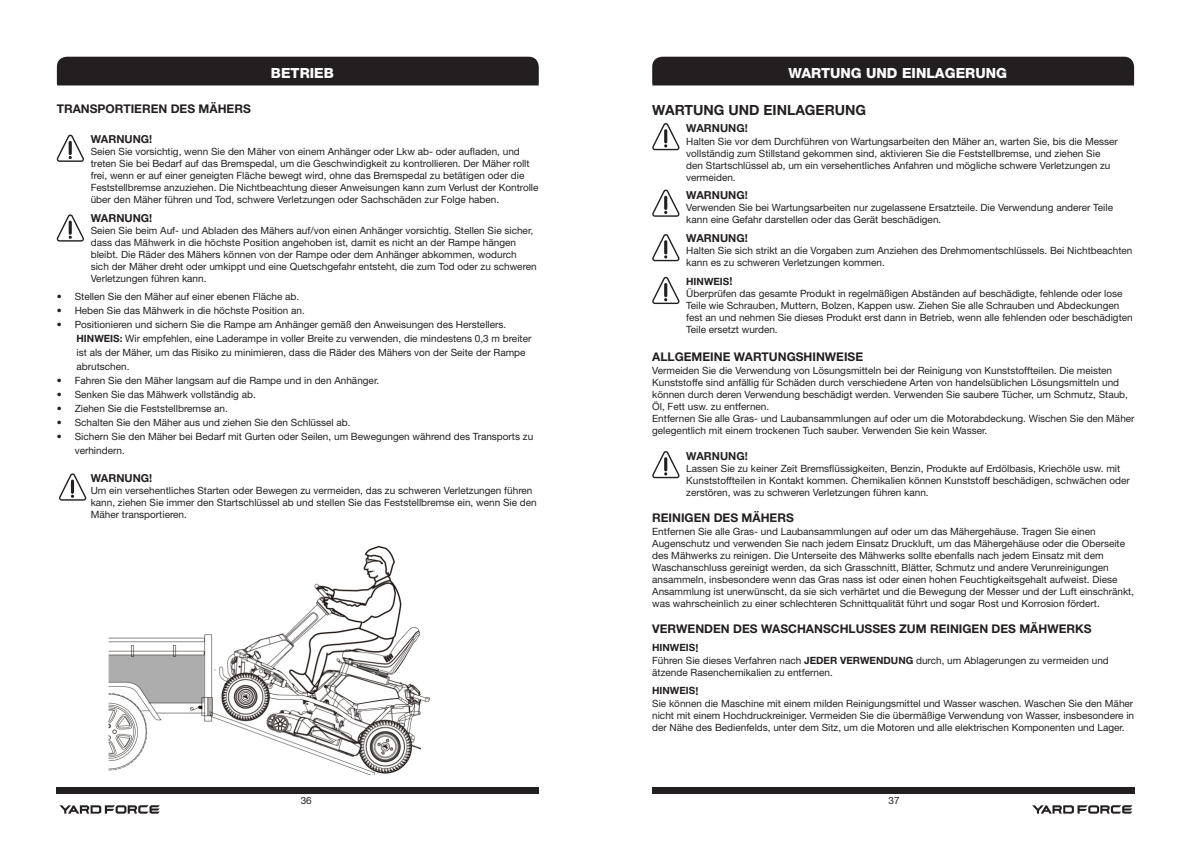
<style>
.page{position:relative;width:1191px;height:842px;background:#fff}
.page>*{position:absolute;margin:0;border:0;box-sizing:border-box;transform-origin:0 0}
.t1{font:800 14px "Helvetica Neue LT Pro";color:#fff}
.t2{font:700 14px "Helvetica Neue LT Std";color:#231f20}
.t3{font:700 12px "Helvetica Neue LT Std";color:#231f20}
.t4{font:700 11px "Helvetica Neue LT Std";color:#231f20}
.t5{font:10px/12px "Helvetica Neue LT Std";color:#231f20}
.t6{font:700 10px "Helvetica Neue LT Std";color:#231f20}
.s1{font-weight:700}
.s2{font-size:11px}
</style>
<div class="page">
<div style="left:57px;top:787px;width:482px;height:7px;background:#231f20"></div>
<svg style="left:60px;top:805px;width:100px;height:9px"></svg>
<div style="left:652px;top:787px;width:482px;height:7px;background:#231f20"></div>
<svg style="left:1032px;top:805px;width:100px;height:9px"></svg>
<svg style="left:57px;top:57px;width:482px;height:30px;background:#2e2a2b"></svg>
<img style="left:108px;top:546px;width:322px;height:228px">
<svg style="left:56px;top:134px;width:28px;height:28px"></svg>
<svg style="left:56px;top:214px;width:28px;height:28px"></svg>
<svg style="left:59px;top:473px;width:27px;height:28px"></svg>
<svg style="left:652px;top:57px;width:482px;height:30px;background:#2e2a2b"></svg>
<svg style="left:652px;top:123px;width:27px;height:27px"></svg>
<svg style="left:652px;top:189px;width:27px;height:28px"></svg>
<svg style="left:652px;top:234px;width:27px;height:27px"></svg>
<svg style="left:652px;top:277px;width:27px;height:27px"></svg>
<svg style="left:652px;top:451px;width:27px;height:27px"></svg>
<p class="t1" style="left:271px;top:65px;width:64px">BETRIEB</p>
<p class="t3" style="left:57px;top:102px;width:196px">TRANSPORTIEREN DES MÄHERS</p>
<p class="t4" style="left:91px;top:132px;width:63px">WARNUNG!</p>
<p class="t5" style="left:91px;top:146px;width:449px">Seien Sie vorsichtig, wenn Sie den Mäher von einem Anhänger oder Lkw ab- oder aufladen, und treten Sie bei Bedarf auf das Bremspedal, um die Geschwindigkeit zu kontrollieren. Der Mäher rollt frei, wenn er auf einer geneigten Fläche bewegt wird, ohne das Bremspedal zu betätigen oder die Feststellbremse anzuziehen. Die Nichtbeachtung dieser Anweisungen kann zum Verlust der Kontrolle über den Mäher führen und Tod, schwere Verletzungen oder Sachschäden zur Folge haben.</p>
<p class="t4" style="left:91px;top:211px;width:63px">WARNUNG!</p>
<p class="t5" style="left:91px;top:225px;width:447px">Seien Sie beim Auf- und Abladen des Mähers auf/von einen Anhänger vorsichtig. Stellen Sie sicher, dass das Mähwerk in die höchste Position angehoben ist, damit es nicht an der Rampe hängen bleibt. Die Räder des Mähers können von der Rampe oder dem Anhänger abkommen, wodurch sich der Mäher dreht oder umkippt und eine Quetschgefahr entsteht, die zum Tod oder zu schweren Verletzungen führen kann.</p>
<p class="t5" style="left:57px;top:290px;width:244px">• Stellen Sie den Mäher auf einer ebenen Fläche ab.</p>
<p class="t5" style="left:57px;top:304px;width:250px">• Heben Sie das Mähwerk in die höchste Position an.</p>
<p class="t5" style="left:57px;top:318px;width:451px">• Positionieren und sichern Sie die Rampe am Anhänger gemäß den Anweisungen des Herstellers.</p>
<p class="t5" style="left:77px;top:331px;width:456px;line-height:14px"><span class="s1">HINWEIS:</span> Wir empfehlen, eine Laderampe in voller Breite zu verwenden, die mindestens 0,3 m breiter ist als der Mäher, um das Risiko zu minimieren, dass die Räder des Mähers von der Seite der Rampe abrutschen.</p>
<p class="t5" style="left:57px;top:374px;width:324px">• Fahren Sie den Mäher langsam auf die Rampe und in den Anhänger.</p>
<p class="t5" style="left:57px;top:388px;width:201px">• Senken Sie das Mähwerk vollständig ab.</p>
<p class="t5" style="left:57px;top:402px;width:173px">• Ziehen Sie die Feststellbremse an.</p>
<p class="t5" style="left:57px;top:416px;width:295px">• Schalten Sie den Mäher aus und ziehen Sie den Schlüssel ab.</p>
<p class="t5" style="left:75px;top:429px;width:460px;line-height:14px;text-indent:-18px">• Sichern Sie den Mäher bei Bedarf mit Gurten oder Seilen, um Bewegungen während des Transports zu verhindern.</p>
<p class="t4" style="left:91px;top:471px;width:63px">WARNUNG!</p>
<p class="t5" style="left:91px;top:485px;width:447px">Um ein versehentliches Starten oder Bewegen zu vermeiden, das zu schweren Verletzungen führen kann, ziehen Sie immer den Startschlüssel ab und stellen Sie das Feststellbremse ein, wenn Sie den<br>Mäher transportieren.</p>
<p class="t1" style="left:788px;top:65px;width:220px">WARTUNG UND EINLAGERUNG</p>
<p class="t2" style="left:652px;top:101px;width:215px">WARTUNG UND EINLAGERUNG</p>
<p class="t4" style="left:686px;top:122px;width:63px">WARNUNG!</p>
<p class="t5" style="left:686px;top:135px;width:433px">Halten Sie vor dem Durchführen von Wartungsarbeiten den Mäher an, warten Sie, bis die Messer vollständig zum Stillstand gekommen sind, aktivieren Sie die Feststellbremse, und ziehen Sie den Startschlüssel ab, um ein versehentliches Anfahren und mögliche schwere Verletzungen zu vermeiden.</p>
<p class="t4" style="left:686px;top:188px;width:63px">WARNUNG!</p>
<p class="t5" style="left:686px;top:202px;width:428px">Verwenden Sie bei Wartungsarbeiten nur zugelassene Ersatzteile. Die Verwendung anderer Teile kann eine Gefahr darstellen oder das Gerät beschädigen.</p>
<p class="t4" style="left:686px;top:231px;width:63px">WARNUNG!</p>
<p class="t5" style="left:686px;top:245px;width:448px">Halten Sie sich strikt an die Vorgaben zum Anziehen des Drehmomentschlüssels. Bei Nichtbeachten kann es zu schweren Verletzungen kommen.</p>
<p class="t6" style="left:686px;top:275px;width:48px">HINWEIS<span class="s2">!</span></p>
<p class="t5" style="left:686px;top:288px;width:448px">Überprüfen das gesamte Produkt in regelmäßigen Abständen auf beschädigte, fehlende oder lose Teile wie Schrauben, Muttern, Bolzen, Kappen usw. Ziehen Sie alle Schrauben und Abdeckungen fest an und nehmen Sie dieses Produkt erst dann in Betrieb, wenn alle fehlenden oder beschädigten Teile ersetzt wurden.</p>
<p class="t3" style="left:652px;top:350px;width:212px">ALLGEMEINE WARTUNGSHINWEISE</p>
<p class="t5" style="left:652px;top:364px;width:477px">Vermeiden Sie die Verwendung von Lösungsmitteln bei der Reinigung von Kunststoffteilen. Die meisten Kunststoffe sind anfällig für Schäden durch verschiedene Arten von handelsüblichen Lösungsmitteln und können durch deren Verwendung beschädigt werden. Verwenden Sie saubere Tücher, um Schmutz, Staub, Öl, Fett usw. zu entfernen.</p>
<p class="t5" style="left:652px;top:412px;width:484px">Entfernen Sie alle Gras- und Laubansammlungen auf oder um die Motorabdeckung. Wischen Sie den Mäher gelegentlich mit einem trockenen Tuch sauber. Verwenden Sie kein Wasser.</p>
<p class="t4" style="left:686px;top:449px;width:63px">WARNUNG!</p>
<p class="t5" style="left:686px;top:463px;width:445px">Lassen Sie zu keiner Zeit Bremsflüssigkeiten, Benzin, Produkte auf Erdölbasis, Kriechöle usw. mit<br>Kunststoffteilen in Kontakt kommen. Chemikalien können Kunststoff beschädigen, schwächen oder zerstören, was zu schweren Verletzungen führen kann.</p>
<p class="t3" style="left:652px;top:510px;width:143px">REINIGEN DES MÄHERS</p>
<p class="t5" style="left:652px;top:525px;width:483px">Entfernen Sie alle Gras- und Laubansammlungen auf oder um das Mähergehäuse. Tragen Sie einen Augenschutz und verwenden Sie nach jedem Einsatz Druckluft, um das Mähergehäuse oder die Oberseite des Mähwerks zu reinigen. Die Unterseite des Mähwerks sollte ebenfalls nach jedem Einsatz mit dem Waschanschluss gereinigt werden, da sich Grasschnitt, Blätter, Schmutz und andere Verunreinigungen ansammeln, insbesondere wenn das Gras nass ist oder einen hohen Feuchtigkeitsgehalt aufweist. Diese Ansammlung ist unerwünscht, da sie sich verhärtet und die Bewegung der Messer und der Luft einschränkt, was wahrscheinlich zu einer schlechteren Schnittqualität führt und sogar Rost und Korrosion fördert.</p>
<p class="t3" style="left:652px;top:621px;width:441px">VERWENDEN DES WASCHANSCHLUSSES ZUM REINIGEN DES MÄHWERKS</p>
<p class="t6" style="left:652px;top:642px;width:48px">HINWEIS<span class="s2">!</span></p>
<p class="t5" style="left:652px;top:654px;width:458px">Führen Sie dieses Verfahren nach <span class="s1">JEDER VERWENDUNG</span> durch, um Ablagerungen zu vermeiden und ätzende Rasenchemikalien zu entfernen.</p>
<p class="t6" style="left:652px;top:684px;width:48px">HINWEIS<span class="s2">!</span></p>
<p class="t5" style="left:652px;top:697px;width:483px;text-align:justify">Sie können die Maschine mit einem milden Reinigungsmittel und Wasser waschen. Waschen Sie den Mäher nicht mit einem Hochdruckreiniger. Vermeiden Sie die übermäßige Verwendung von Wasser, insbesondere in der Nähe des Bedienfelds, unter dem Sitz, um die Motoren und alle elektrischen Komponenten und Lager.</p>
<p class="t5" style="left:301px;top:794px;width:13px">36</p>
<p class="t5" style="left:888px;top:794px;width:13px">37</p>
</div>
